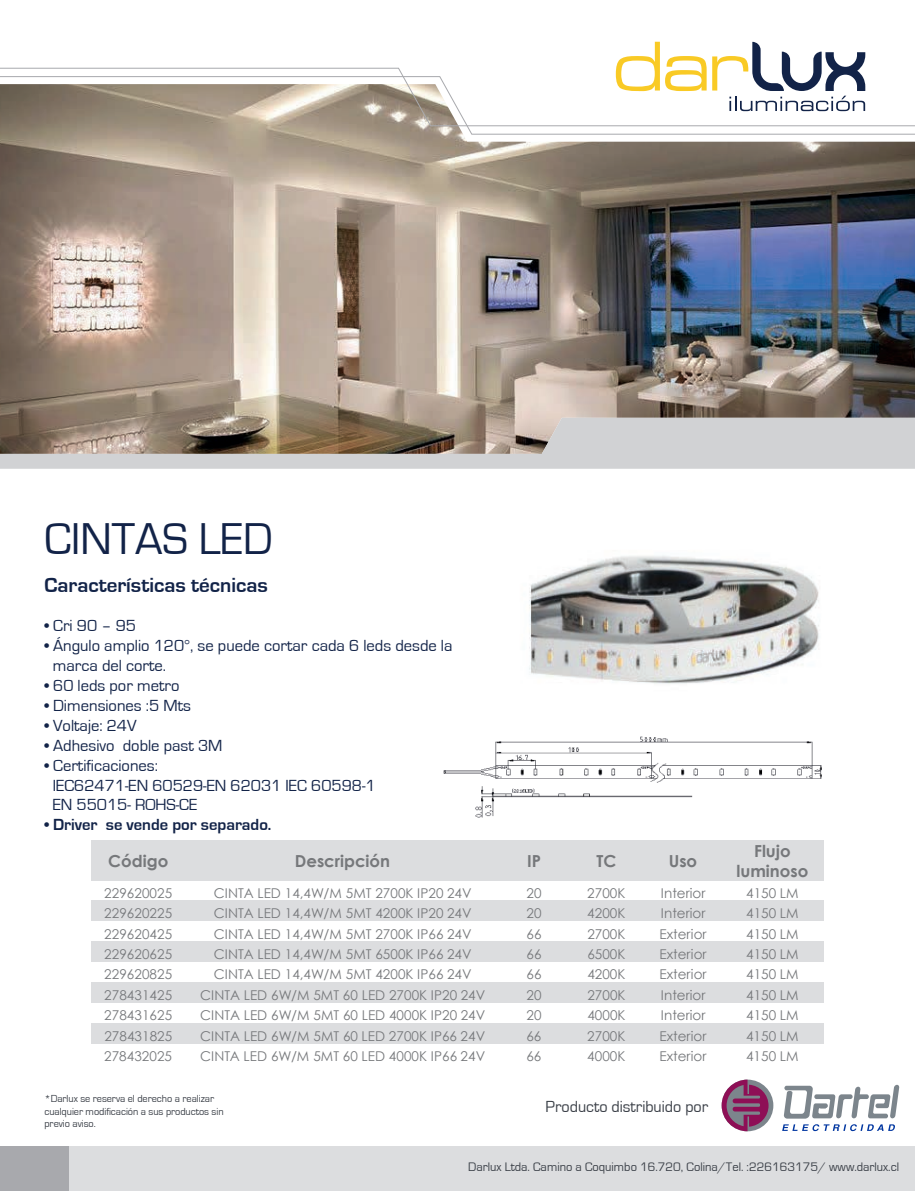
<style>
.page{position:relative;width:915px;height:1191px;background:#fff}
.page>*{position:absolute;margin:0;border:0;box-sizing:border-box;transform-origin:0 0}
.t1{font:45.9px "Eurostile";color:#122348}
.t2{font:700 21px "Eurostile";color:#122348}
.t3{font:16.5px/19.8px "Eurostile";color:#122348}
.t4{font:700 16.5px/19.8px "Century Gothic";color:#76787b;text-align:center}
.t5{font:700 16.5px "Eurostile";color:#122348}
.t6{font:16.5px "Eurostile";color:#3a3f47}
.t7{font:13.5px "Century Gothic";letter-spacing:.005em;color:#76787b}
.t8{font:12.75px "Eurostile";color:#3a3f47}
.t9{font:10.5px/12.3px "Eurostile";letter-spacing:-.005em;color:#3a3f47}
.s1{font-weight:400}
</style>
<div class="page">
<div style="left:0;top:1146px;width:70px;height:45px;background:#a8a9ad"></div>
<div style="left:70px;top:1146px;width:844px;height:45px;background:#dcdddf"></div>
<svg style="left:616px;top:42px;width:90px;height:25px"></svg>
<svg style="left:712px;top:42px;width:153px;height:25px"></svg>
<img style="left:0;top:135px;width:914px;height:283px">
<svg style="left:0;top:418px;width:914px;height:51px;background:#b3aca5"></svg>
<svg style="left:0;top:126px;width:914px;height:9px"></svg>
<svg style="left:0;top:67px;width:914px;height:59px"></svg>
<svg style="left:783px;top:1084px;width:116px;height:34px"></svg>
<div style="left:721px;top:1079px;width:52px;height:52px;background:#7c858c;border-radius:50%"></div>
<svg style="left:721px;top:1079px;width:47px;height:52px"></svg>
<svg style="left:782px;top:1124px;width:112px;height:7px"></svg>
<img style="left:529px;top:555px;width:290px;height:129px">
<div style="left:91px;top:840px;width:94px;height:40px;background:#dcdddf"></div>
<div style="left:185px;top:840px;width:315px;height:40px;background:#dcdddf"></div>
<div style="left:500px;top:840px;width:68px;height:40px;background:#dcdddf"></div>
<div style="left:568px;top:840px;width:76px;height:40px;background:#dcdddf"></div>
<div style="left:644px;top:840px;width:77px;height:40px;background:#dcdddf"></div>
<div style="left:721px;top:840px;width:102px;height:40px;background:#dcdddf"></div>
<div style="left:91px;top:900px;width:94px;height:21px;background:#dcdddf"></div>
<div style="left:185px;top:900px;width:315px;height:21px;background:#dcdddf"></div>
<div style="left:500px;top:900px;width:68px;height:21px;background:#dcdddf"></div>
<div style="left:568px;top:900px;width:76px;height:21px;background:#dcdddf"></div>
<div style="left:644px;top:900px;width:77px;height:21px;background:#dcdddf"></div>
<div style="left:721px;top:900px;width:102px;height:21px;background:#dcdddf"></div>
<div style="left:91px;top:941px;width:94px;height:21px;background:#dcdddf"></div>
<div style="left:185px;top:941px;width:315px;height:21px;background:#dcdddf"></div>
<div style="left:500px;top:941px;width:68px;height:21px;background:#dcdddf"></div>
<div style="left:568px;top:941px;width:76px;height:21px;background:#dcdddf"></div>
<div style="left:644px;top:941px;width:77px;height:21px;background:#dcdddf"></div>
<div style="left:721px;top:941px;width:102px;height:21px;background:#dcdddf"></div>
<div style="left:91px;top:982px;width:94px;height:20px;background:#dcdddf"></div>
<div style="left:185px;top:982px;width:315px;height:20px;background:#dcdddf"></div>
<div style="left:500px;top:982px;width:68px;height:20px;background:#dcdddf"></div>
<div style="left:568px;top:982px;width:76px;height:20px;background:#dcdddf"></div>
<div style="left:644px;top:982px;width:77px;height:20px;background:#dcdddf"></div>
<div style="left:721px;top:982px;width:102px;height:20px;background:#dcdddf"></div>
<div style="left:91px;top:1023px;width:94px;height:20px;background:#dcdddf"></div>
<div style="left:185px;top:1023px;width:315px;height:20px;background:#dcdddf"></div>
<div style="left:500px;top:1023px;width:68px;height:20px;background:#dcdddf"></div>
<div style="left:568px;top:1023px;width:76px;height:20px;background:#dcdddf"></div>
<div style="left:644px;top:1023px;width:77px;height:20px;background:#dcdddf"></div>
<div style="left:721px;top:1023px;width:102px;height:20px;background:#dcdddf"></div>
<img style="left:443px;top:736px;width:379px;height:82px">
<h1 class="t1" style="left:44px;top:514px;width:229px">CINTAS LED</h1>
<h2 class="t2" style="left:44px;top:573px;width:225px">Características técnicas</h2>
<p class="t3" style="left:44px;top:616px;width:93px">• Cri 90 – 95</p>
<p class="t3" style="left:53px;top:636px;width:401px;text-indent:-8px">• Ángulo amplio 120°, se puede cortar cada 6 leds desde la marca del corte.</p>
<p class="t3" style="left:44px;top:676px;width:136px">• 60 leds por metro</p>
<p class="t3" style="left:44px;top:696px;width:148px">• Dimensiones :5 Mts</p>
<p class="t3" style="left:44px;top:716px;width:94px">• Voltaje: 24V</p>
<p class="t3" style="left:44px;top:735px;width:179px">• Adhesivo doble past 3M</p>
<p class="t3" style="left:53px;top:755px;width:324px;text-indent:-8px">• Certificaciones:<br>IEC62471-EN 60529-EN 62031 IEC 60598-1<br>EN 55015- ROHS-CE</p>
<p class="t5" style="left:44px;top:816px;width:228px"><span class="s1">•</span> Driver se vende por separado.</p>
<p class="t4" style="left:108px;top:850px;width:62px">Código</p>
<p class="t4" style="left:295px;top:850px;width:97px">Descripción</p>
<p class="t4" style="left:527px;top:850px;width:15px">IP</p>
<p class="t4" style="left:596px;top:850px;width:21px">TC</p>
<p class="t4" style="left:668px;top:850px;width:30px">Uso</p>
<p class="t4" style="left:736px;top:840px;width:73px">Flujo luminoso</p>
<p class="t7" style="left:104px;top:883px;width:69px">229620025</p>
<p class="t7" style="left:214px;top:883px;width:259px">CINTA LED 14,4W/M 5MT 2700K IP20 24V</p>
<p class="t7" style="left:526px;top:883px;width:17px">20</p>
<p class="t7" style="left:587px;top:883px;width:40px">2700K</p>
<p class="t7" style="left:660px;top:883px;width:46px">Interior</p>
<p class="t7" style="left:745px;top:883px;width:54px">4150 LM</p>
<p class="t7" style="left:104px;top:904px;width:69px">229620225</p>
<p class="t7" style="left:214px;top:904px;width:259px">CINTA LED 14,4W/M 5MT 4200K IP20 24V</p>
<p class="t7" style="left:526px;top:904px;width:17px">20</p>
<p class="t7" style="left:587px;top:904px;width:40px">4200K</p>
<p class="t7" style="left:660px;top:904px;width:46px">Interior</p>
<p class="t7" style="left:745px;top:904px;width:54px">4150 LM</p>
<p class="t7" style="left:104px;top:924px;width:69px">229620425</p>
<p class="t7" style="left:214px;top:924px;width:259px">CINTA LED 14,4W/M 5MT 2700K IP66 24V</p>
<p class="t7" style="left:526px;top:924px;width:17px">66</p>
<p class="t7" style="left:587px;top:924px;width:40px">2700K</p>
<p class="t7" style="left:659px;top:924px;width:48px">Exterior</p>
<p class="t7" style="left:745px;top:924px;width:54px">4150 LM</p>
<p class="t7" style="left:104px;top:944px;width:69px">229620625</p>
<p class="t7" style="left:214px;top:944px;width:259px">CINTA LED 14,4W/M 5MT 6500K IP66 24V</p>
<p class="t7" style="left:526px;top:944px;width:17px">66</p>
<p class="t7" style="left:587px;top:944px;width:40px">6500K</p>
<p class="t7" style="left:659px;top:944px;width:48px">Exterior</p>
<p class="t7" style="left:745px;top:944px;width:54px">4150 LM</p>
<p class="t7" style="left:104px;top:965px;width:69px">229620825</p>
<p class="t7" style="left:214px;top:965px;width:259px">CINTA LED 14,4W/M 5MT 4200K IP66 24V</p>
<p class="t7" style="left:526px;top:965px;width:17px">66</p>
<p class="t7" style="left:587px;top:965px;width:40px">4200K</p>
<p class="t7" style="left:659px;top:965px;width:48px">Exterior</p>
<p class="t7" style="left:745px;top:965px;width:54px">4150 LM</p>
<p class="t7" style="left:104px;top:985px;width:69px">278431425</p>
<p class="t7" style="left:200px;top:985px;width:286px">CINTA LED 6W/M 5MT 60 LED 2700K IP20 24V</p>
<p class="t7" style="left:526px;top:985px;width:17px">20</p>
<p class="t7" style="left:587px;top:985px;width:40px">2700K</p>
<p class="t7" style="left:660px;top:985px;width:46px">Interior</p>
<p class="t7" style="left:746px;top:985px;width:54px">4150 LM</p>
<p class="t7" style="left:104px;top:1006px;width:69px">278431625</p>
<p class="t7" style="left:200px;top:1006px;width:286px">CINTA LED 6W/M 5MT 60 LED 4000K IP20 24V</p>
<p class="t7" style="left:526px;top:1006px;width:17px">20</p>
<p class="t7" style="left:587px;top:1006px;width:40px">4000K</p>
<p class="t7" style="left:660px;top:1006px;width:46px">Interior</p>
<p class="t7" style="left:746px;top:1006px;width:54px">4150 LM</p>
<p class="t7" style="left:104px;top:1026px;width:69px">278431825</p>
<p class="t7" style="left:200px;top:1026px;width:286px">CINTA LED 6W/M 5MT 60 LED 2700K IP66 24V</p>
<p class="t7" style="left:526px;top:1026px;width:17px">66</p>
<p class="t7" style="left:587px;top:1026px;width:40px">2700K</p>
<p class="t7" style="left:659px;top:1026px;width:48px">Exterior</p>
<p class="t7" style="left:745px;top:1026px;width:54px">4150 LM</p>
<p class="t7" style="left:104px;top:1046px;width:69px">278432025</p>
<p class="t7" style="left:200px;top:1046px;width:286px">CINTA LED 6W/M 5MT 60 LED 4000K IP66 24V</p>
<p class="t7" style="left:526px;top:1046px;width:17px">66</p>
<p class="t7" style="left:587px;top:1046px;width:40px">4000K</p>
<p class="t7" style="left:659px;top:1046px;width:48px">Exterior</p>
<p class="t7" style="left:745px;top:1046px;width:54px">4150 LM</p>
<p class="t9" style="left:44px;top:1093px;width:181px">*Darlux se reserva el derecho a realizar cualquier modificación a sus productos sin previo aviso.</p>
<p class="t6" style="left:545px;top:1097px;width:164px">Producto distribuido por</p>
<p class="t8" style="left:468px;top:1160px;width:432px">Darlux Ltda. Camino a Coquimbo 16.720, Colina/Tel. :226163175/ www.darlux.cl</p>
</div>
